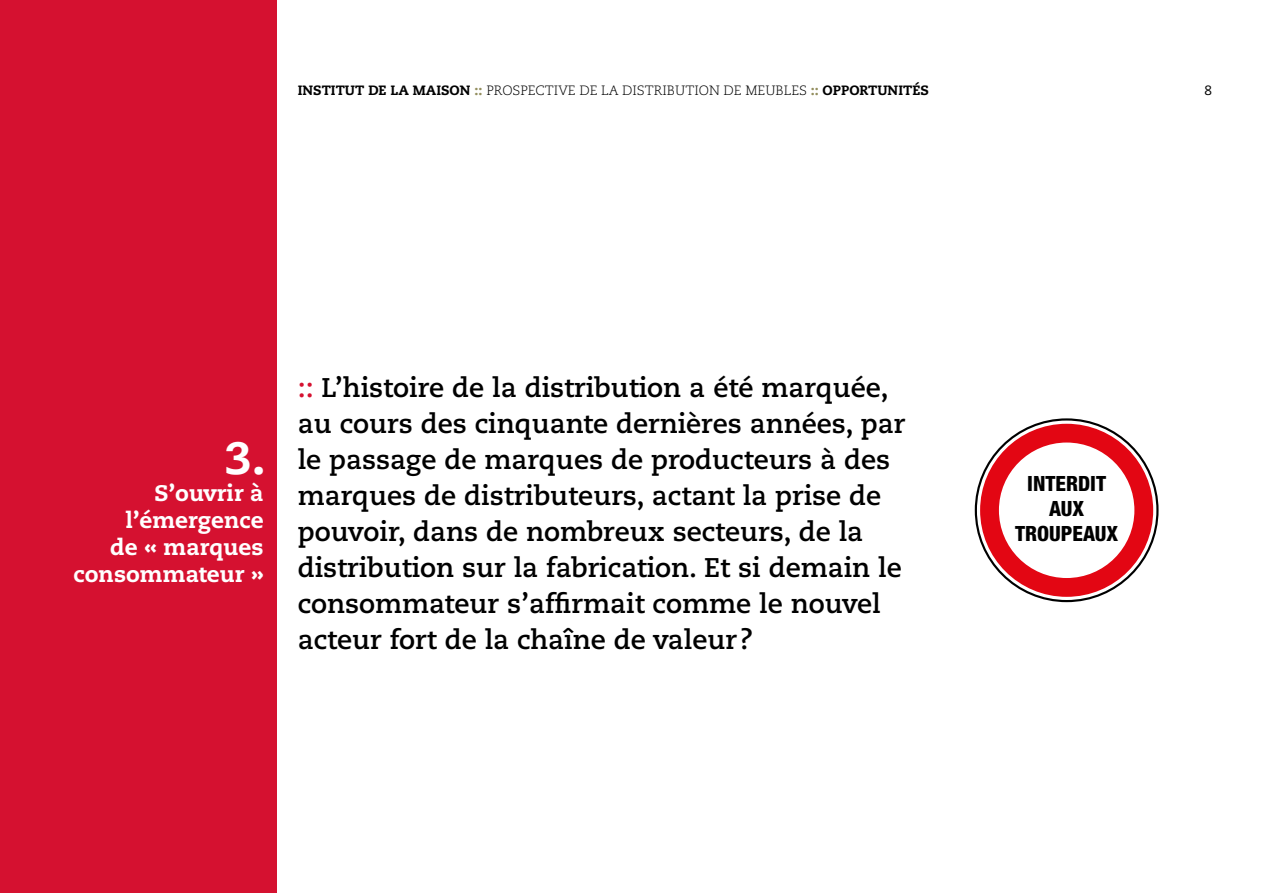
<style>
.page{position:relative;width:1263px;height:893px;background:#fff}
.page>*{position:absolute;margin:0;border:0;box-sizing:border-box;transform-origin:0 0}
.t1{font:800 45px "Caecilia LT Pro 85";color:#fff}
.t2{font:700 27px/36px "Caecilia LT Pro 75";color:#000}
.t3{font:800 22.5px/27px "Caecilia LT Pro 85";color:#fff;text-align:right}
.t4{font:800 condensed 21px/25.2px "Helvetica Neue";color:#000;text-align:center}
.t5{font:300 13.5px "Caecilia LT Pro 45";color:#000}
.t6{font:13.5px "Caecilia LT Pro 55 Roman";color:#000}
.s1{font-family:"Caecilia LT Pro 85";font-weight:800}
.s2{font-family:"Caecilia LT Pro 85";font-weight:800;color:#938e5e}
.s3{color:#d51130}
</style>
<div class="page">
<div style="left:0;top:0;width:276px;height:893px;background:#d51130"></div>
<svg style="left:976px;top:419px;width:181px;height:182px"></svg>
<div style="left:980px;top:424px;width:173px;height:173px;background:#e30613;border-radius:50%"></div>
<div style="left:999px;top:443px;width:135px;height:135px;background:#fff;border-radius:50%"></div>
<p class="t5" style="left:298px;top:82px;width:633px"><span class="s1">INSTITUT DE LA MAISON</span> <span class="s2">::</span> PROSPECTIVE DE LA DISTRIBUTION DE MEUBLES <span class="s2">::</span> <span class="s1">OPPORTUNITÉS</span></p>
<p class="t6" style="left:1204px;top:82px;width:9px">8</p>
<h1 class="t1" style="left:225px;top:427px;width:41px">3.</h1>
<p class="t3" style="left:74px;top:479px;width:192px">S’ouvrir à l’émergence<br>de « marques consommateur »</p>
<p class="t2" style="left:298px;top:369px;width:609px"><span class="s3">::</span> L’histoire de la distribution a été marquée, au cours des cinquante dernières années, par le passage de marques de producteurs à des marques de distributeurs, actant la prise de pouvoir, dans de nombreux secteurs, de la distribution sur la fabrication. Et si demain le consommateur s’affirmait comme le nouvel acteur fort de la chaîne de valeur ?</p>
<p class="t4" style="left:1015px;top:471px;width:105px">INTERDIT<br>AUX<br>TROUPEAUX</p>
</div>
